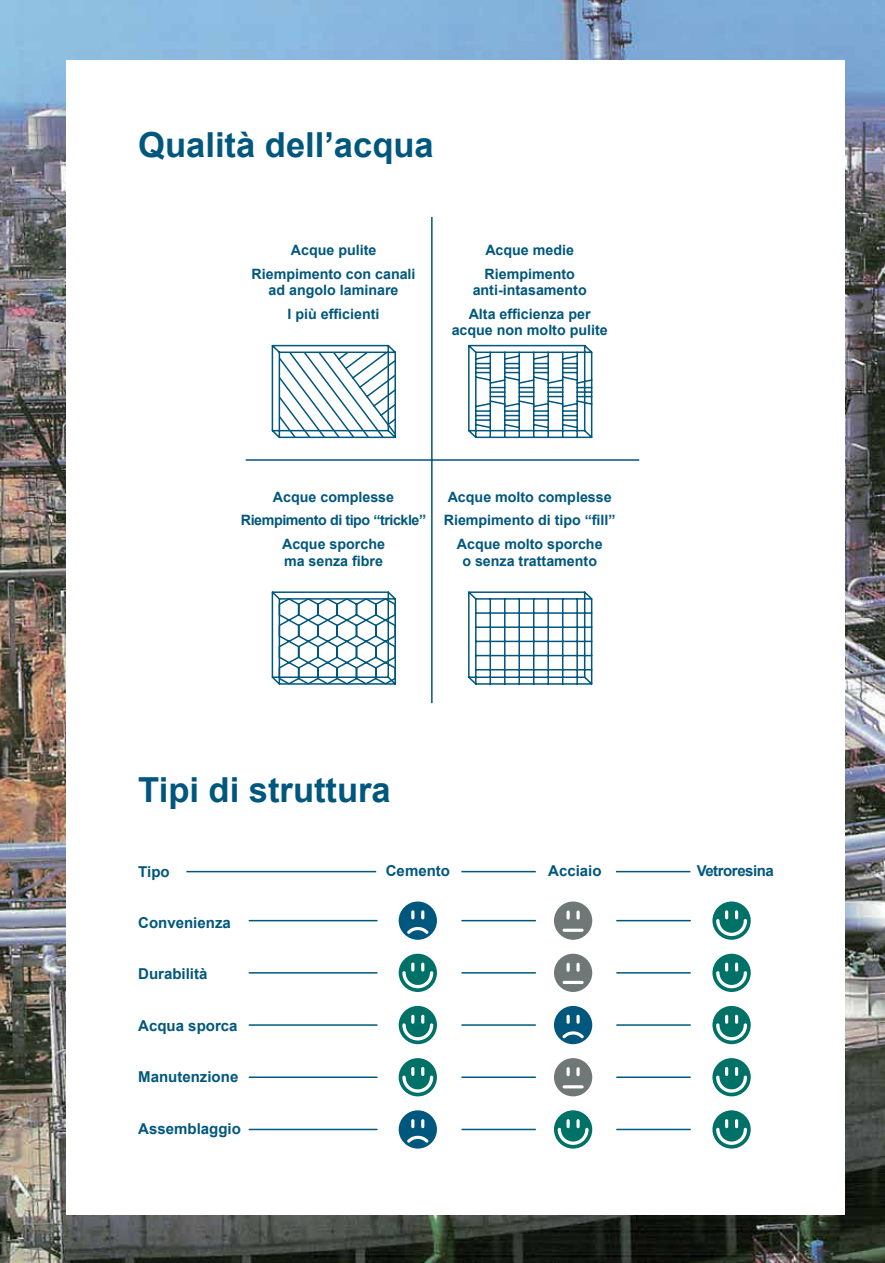
<style>
.page{position:relative;width:885px;height:1263px;background:#fff}
.page>*{position:absolute;margin:0;border:0;box-sizing:border-box;transform-origin:0 0}
.t1{font:700 34.5px "Arial";color:#00577d}
.t2{font:700 15px "Arial";color:#00577d}
.t3{font:700 14.25px/23.7px "Arial";color:#00577d;text-align:center}
</style>
<div class="page">
<img style="left:0;top:0;width:884px;height:1263px">
<div style="left:66px;top:60px;width:778px;height:1154px;background:#fff"></div>
<hr style="left:186px;top:871px;width:190px;height:1px;background:#00577d">
<hr style="left:616px;top:871px;width:74px;height:1px;background:#00577d">
<hr style="left:461px;top:871px;width:74px;height:1px;background:#00577d">
<hr style="left:431px;top:217px;width:1px;height:486px;background:#00577d">
<hr style="left:246px;top:459px;width:393px;height:2px;background:#00577d">
<svg style="left:271px;top:591px;width:125px;height:94px"></svg>
<svg style="left:468px;top:591px;width:125px;height:94px"></svg>
<svg style="left:271px;top:343px;width:322px;height:96px"></svg>
<hr style="left:249px;top:920px;width:128px;height:1px;background:#00577d">
<hr style="left:249px;top:1129px;width:128px;height:1px;background:#00577d">
<hr style="left:249px;top:972px;width:128px;height:1px;background:#00577d">
<hr style="left:249px;top:1024px;width:128px;height:2px;background:#00577d">
<hr style="left:249px;top:1076px;width:128px;height:2px;background:#00577d">
<hr style="left:462px;top:920px;width:73px;height:1px;background:#00577d">
<hr style="left:462px;top:1129px;width:73px;height:1px;background:#00577d">
<hr style="left:462px;top:972px;width:73px;height:1px;background:#00577d">
<hr style="left:462px;top:1076px;width:73px;height:2px;background:#00577d">
<hr style="left:616px;top:920px;width:74px;height:1px;background:#00577d">
<hr style="left:616px;top:1129px;width:74px;height:1px;background:#00577d">
<hr style="left:616px;top:972px;width:74px;height:1px;background:#00577d">
<hr style="left:616px;top:1024px;width:74px;height:2px;background:#00577d">
<hr style="left:616px;top:1076px;width:74px;height:2px;background:#00577d">
<hr style="left:462px;top:1024px;width:73px;height:2px;background:#00577d">
<svg style="left:398px;top:954px;width:39px;height:38px"></svg>
<svg style="left:398px;top:1006px;width:39px;height:38px"></svg>
<svg style="left:398px;top:1058px;width:39px;height:38px"></svg>
<svg style="left:398px;top:901px;width:39px;height:39px"></svg>
<svg style="left:398px;top:1110px;width:39px;height:38px"></svg>
<svg style="left:554px;top:1110px;width:38px;height:38px"></svg>
<svg style="left:554px;top:901px;width:38px;height:39px"></svg>
<svg style="left:554px;top:954px;width:38px;height:38px"></svg>
<svg style="left:554px;top:1058px;width:38px;height:38px"></svg>
<svg style="left:554px;top:1006px;width:38px;height:38px"></svg>
<svg style="left:712px;top:901px;width:38px;height:39px"></svg>
<svg style="left:712px;top:954px;width:38px;height:38px"></svg>
<svg style="left:712px;top:1006px;width:38px;height:38px"></svg>
<svg style="left:712px;top:1058px;width:38px;height:38px"></svg>
<svg style="left:712px;top:1110px;width:38px;height:38px"></svg>
<h1 class="t1" style="left:138px;top:122px;width:297px">Qualità dell’acqua</h1>
<p class="t3" style="left:251px;top:238px;width:165px">Acque pulite<br>Riempimento con canali</p>
<p class="t3" style="left:268px;top:279px;width:131px">ad angolo laminare<br>I più efficienti</p>
<p class="t3" style="left:484px;top:238px;width:92px;text-align:left">Acque medie<br>Riempimento</p>
<p class="t3" style="left:468px;top:279px;width:123px;text-align:left">anti-intasamento<br>Alta efficienza per</p>
<p class="t3" style="left:451px;top:319px;width:157px">acque non molto pulite</p>
<p class="t3" style="left:241px;top:485px;width:187px">Acque complesse<br>Riempimento di tipo “trickle”<br>Acque sporche</p>
<p class="t3" style="left:284px;top:549px;width:100px">ma senza fibre</p>
<p class="t3" style="left:443px;top:485px;width:173px">Acque molto complesse<br>Riempimento di tipo “fill”<br>Acque molto sporche</p>
<p class="t3" style="left:462px;top:549px;width:136px">o senza trattamento</p>
<h1 class="t1" style="left:138px;top:767px;width:254px">Tipi di struttura</h1>
<p class="t2" style="left:138px;top:862px;width:33px">Tipo</p>
<p class="t2" style="left:138px;top:913px;width:94px">Convenienza</p>
<p class="t2" style="left:138px;top:964px;width:71px">Durabilità</p>
<p class="t2" style="left:138px;top:1016px;width:101px">Acqua sporca</p>
<p class="t2" style="left:138px;top:1067px;width:102px">Manutenzione</p>
<p class="t2" style="left:138px;top:1119px;width:104px">Assemblaggio</p>
<p class="t2" style="left:386px;top:861px;width:66px">Cemento</p>
<p class="t2" style="left:548px;top:861px;width:55px">Acciaio</p>
<p class="t2" style="left:696px;top:861px;width:79px">Vetroresina</p>
</div>
